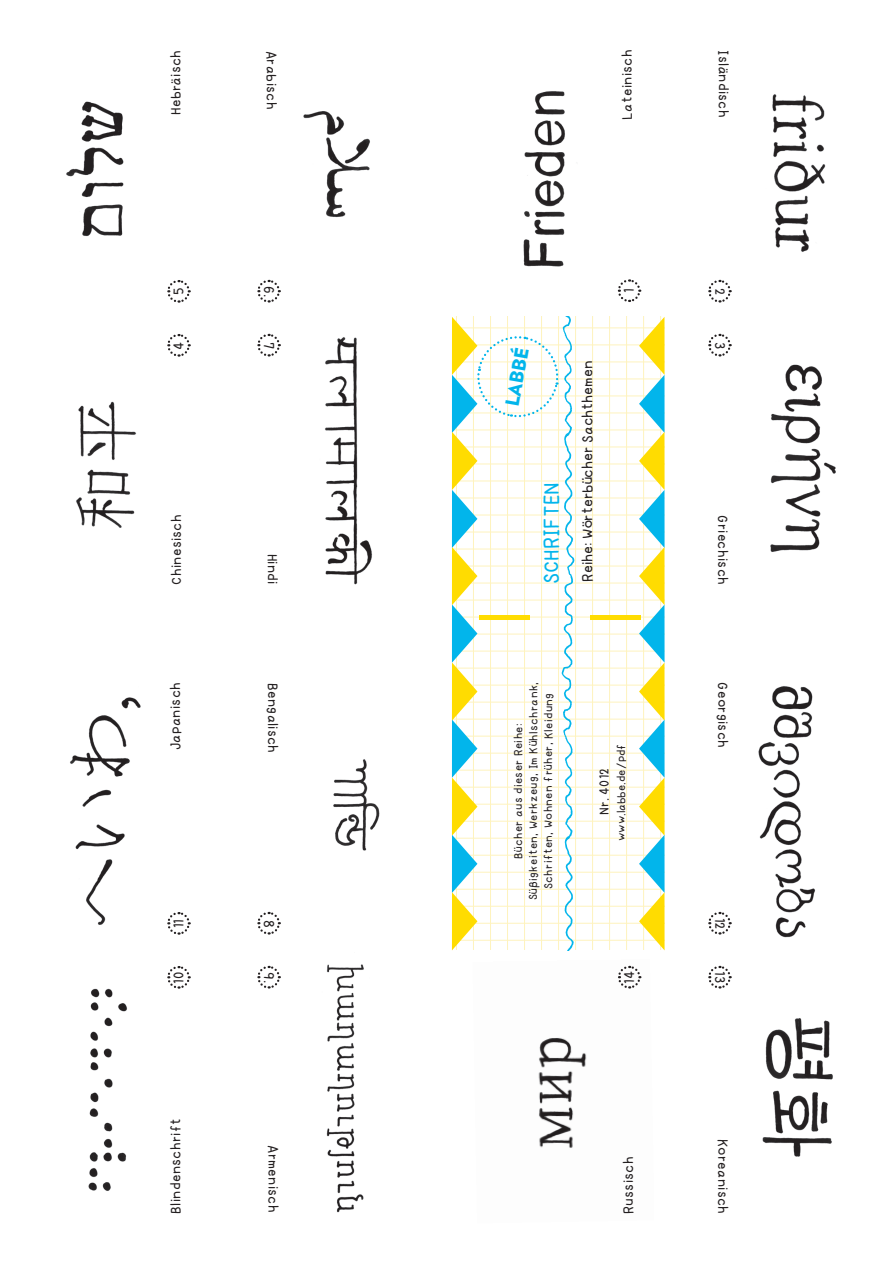
<style>
.page{position:relative;width:893px;height:1263px;background:#fff}
.page>*{position:absolute;margin:0;border:0;box-sizing:border-box;transform-origin:0 0}
.t1{font:700 19.5px "Ronya";color:#02b5eb}
.t2{font:900 18.6px "Verlag";color:#02b5eb}
.t3{font:700 13.5px "Ronya";color:#231f20}
.t4{font:700 12.75px "Ronya";letter-spacing:.025em;color:#231f20}
.t5{font:700 12px "Ronya";letter-spacing:.02em;color:#231f20}
.t6{font:700 10.5px/15px "Ronya";letter-spacing:.035em;color:#231f20;text-align:center}
.t7{font:700 10.5px "Ronya";letter-spacing:-.005em;color:#231f20}
</style>
<div class="page">
<hr style="left:456px;top:316px;width:1px;height:634px;background:#fef3be">
<hr style="left:473px;top:316px;width:1px;height:634px;background:#fef3be">
<hr style="left:490px;top:316px;width:1px;height:634px;background:#fef3be">
<hr style="left:507px;top:316px;width:1px;height:634px;background:#fef3be">
<hr style="left:524px;top:316px;width:1px;height:634px;background:#fef3be">
<hr style="left:541px;top:316px;width:1px;height:634px;background:#fef3be">
<hr style="left:558px;top:316px;width:1px;height:634px;background:#fef3be">
<hr style="left:575px;top:316px;width:1px;height:634px;background:#fef3be">
<hr style="left:592px;top:316px;width:1px;height:634px;background:#fef3be">
<hr style="left:609px;top:316px;width:1px;height:634px;background:#fef3be">
<hr style="left:626px;top:316px;width:1px;height:634px;background:#fef3be">
<hr style="left:643px;top:316px;width:1px;height:634px;background:#fef3be">
<hr style="left:660px;top:316px;width:1px;height:634px;background:#fef3be">
<hr style="left:452px;top:327px;width:213px;height:1px;background:#fef3be">
<hr style="left:452px;top:344px;width:213px;height:1px;background:#fef3be">
<hr style="left:452px;top:362px;width:213px;height:1px;background:#fef3be">
<hr style="left:452px;top:379px;width:213px;height:1px;background:#fef3be">
<hr style="left:452px;top:396px;width:213px;height:1px;background:#fef3be">
<hr style="left:452px;top:413px;width:213px;height:1px;background:#fef3be">
<hr style="left:452px;top:430px;width:213px;height:1px;background:#fef3be">
<hr style="left:452px;top:447px;width:213px;height:1px;background:#fef3be">
<hr style="left:452px;top:464px;width:213px;height:1px;background:#fef3be">
<hr style="left:452px;top:481px;width:213px;height:1px;background:#fef3be">
<hr style="left:452px;top:498px;width:213px;height:1px;background:#fef3be">
<hr style="left:452px;top:515px;width:213px;height:1px;background:#fef3be">
<hr style="left:452px;top:532px;width:213px;height:1px;background:#fef3be">
<hr style="left:452px;top:549px;width:213px;height:1px;background:#fef3be">
<hr style="left:452px;top:566px;width:213px;height:1px;background:#fef3be">
<hr style="left:452px;top:583px;width:213px;height:1px;background:#fef3be">
<hr style="left:452px;top:600px;width:213px;height:1px;background:#fef3be">
<hr style="left:452px;top:617px;width:213px;height:1px;background:#fef3be">
<hr style="left:452px;top:634px;width:213px;height:1px;background:#fef3be">
<hr style="left:452px;top:651px;width:213px;height:1px;background:#fef3be">
<hr style="left:452px;top:668px;width:213px;height:1px;background:#fef3be">
<hr style="left:452px;top:685px;width:213px;height:1px;background:#fef3be">
<hr style="left:452px;top:702px;width:213px;height:1px;background:#fef3be">
<hr style="left:452px;top:719px;width:213px;height:1px;background:#fef3be">
<hr style="left:452px;top:736px;width:213px;height:1px;background:#fef3be">
<hr style="left:452px;top:753px;width:213px;height:1px;background:#fef3be">
<hr style="left:452px;top:770px;width:213px;height:1px;background:#fef3be">
<hr style="left:452px;top:787px;width:213px;height:1px;background:#fef3be">
<hr style="left:452px;top:804px;width:213px;height:1px;background:#fef3be">
<hr style="left:452px;top:821px;width:213px;height:1px;background:#fef3be">
<hr style="left:452px;top:838px;width:213px;height:1px;background:#fef3be">
<hr style="left:452px;top:855px;width:213px;height:1px;background:#fef3be">
<hr style="left:452px;top:872px;width:213px;height:1px;background:#fef3be">
<hr style="left:452px;top:889px;width:213px;height:1px;background:#fef3be">
<hr style="left:452px;top:906px;width:213px;height:1px;background:#fef3be">
<hr style="left:452px;top:923px;width:213px;height:1px;background:#fef3be">
<hr style="left:452px;top:940px;width:213px;height:1px;background:#fef3be">
<hr style="left:590px;top:615px;width:50px;height:4px;background:#ffdc01">
<img style="left:559px;top:317px;width:19px;height:633px">
<svg style="left:452px;top:317px;width:107px;height:633px"></svg>
<svg style="left:639px;top:317px;width:26px;height:633px"></svg>
<img style="left:772px;top:94px;width:54px;height:158px">
<img style="left:770px;top:364px;width:66px;height:188px">
<img style="left:76px;top:401px;width:61px;height:127px">
<img style="left:66px;top:101px;width:58px;height:136px">
<img style="left:303px;top:111px;width:67px;height:107px">
<img style="left:325px;top:337px;width:47px;height:248px">
<img style="left:333px;top:759px;width:47px;height:92px">
<img style="left:326px;top:964px;width:38px;height:249px">
<img style="left:88px;top:988px;width:39px;height:203px">
<img style="left:70px;top:697px;width:71px;height:228px">
<img style="left:758px;top:686px;width:57px;height:252px">
<img style="left:762px;top:1018px;width:71px;height:139px">
<img style="left:538px;top:1038px;width:49px;height:110px">
<img style="left:523px;top:91px;width:42px;height:176px">
<svg style="left:617px;top:279px;width:25px;height:23px"></svg>
<svg style="left:167px;top:280px;width:24px;height:23px"></svg>
<svg style="left:167px;top:334px;width:24px;height:23px"></svg>
<svg style="left:167px;top:966px;width:24px;height:23px"></svg>
<svg style="left:167px;top:912px;width:24px;height:23px"></svg>
<svg style="left:257px;top:279px;width:24px;height:24px"></svg>
<svg style="left:257px;top:333px;width:24px;height:24px"></svg>
<svg style="left:257px;top:965px;width:24px;height:24px"></svg>
<svg style="left:257px;top:911px;width:24px;height:24px"></svg>
<svg style="left:618px;top:965px;width:24px;height:24px"></svg>
<svg style="left:708px;top:279px;width:24px;height:24px"></svg>
<svg style="left:708px;top:333px;width:24px;height:24px"></svg>
<svg style="left:708px;top:965px;width:24px;height:24px"></svg>
<svg style="left:708px;top:911px;width:24px;height:24px"></svg>
<p class="t4" style="left:168px;top:115px;width:66px;rotate:-90deg">Hebräisch</p>
<p class="t4" style="left:280px;top:51px;width:60px;rotate:90deg">Arabisch</p>
<p class="t4" style="left:619px;top:120px;width:71px;rotate:-90deg">Lateinisch</p>
<p class="t4" style="left:732px;top:50px;width:69px;rotate:90deg">Isländisch</p>
<p class="t4" style="left:277px;top:286px;width:13px;rotate:90deg">6.</p>
<p class="t4" style="left:170px;top:295px;width:9px;rotate:-90deg">5</p>
<p class="t4" style="left:621px;top:293px;width:6px;rotate:-90deg">1</p>
<p class="t4" style="left:170px;top:350px;width:10px;rotate:-90deg">4</p>
<p class="t4" style="left:168px;top:585px;width:72px;rotate:-90deg">Chinesisch</p>
<p class="t4" style="left:167px;top:750px;width:69px;rotate:-90deg">Japanisch</p>
<p class="t4" style="left:170px;top:928px;width:11px;rotate:-90deg">11</p>
<p class="t4" style="left:170px;top:984px;width:14px;rotate:-90deg">10</p>
<p class="t4" style="left:168px;top:1214px;width:97px;rotate:-90deg">Blindenschrift</p>
<p class="t4" style="left:277px;top:342px;width:9px;rotate:90deg">7</p>
<p class="t4" style="left:281px;top:553px;width:33px;rotate:90deg">Hindi</p>
<p class="t4" style="left:281px;top:683px;width:72px;rotate:90deg">Bengalisch</p>
<p class="t4" style="left:277px;top:919px;width:9px;rotate:90deg">8</p>
<p class="t4" style="left:277px;top:972px;width:12px;rotate:90deg">9.</p>
<p class="t4" style="left:281px;top:1145px;width:69px;rotate:90deg">Armenisch</p>
<h2 class="t2" style="left:497px;top:404px;width:61px;rotate:-80deg">LABBÉ</h2>
<h1 class="t1" style="left:539px;top:584px;width:104px;rotate:-90deg">SCHRIFTEN</h1>
<p class="t3" style="left:579px;top:582px;width:223px;rotate:-90deg">Reihe: Wörterbücher Sachthemen</p>
<p class="t6" style="left:511px;top:900px;width:220px;rotate:-90deg">Bücher aus dieser Reihe:<br>Süßigkeiten, Werkzeug, Im Kühlschrank,<br>Schriften, Wohnen früher, Kleidung</p>
<p class="t7" style="left:614px;top:841px;width:99px;rotate:-90deg">www.labbe.de/pdf</p>
<p class="t5" style="left:596px;top:815px;width:49px;rotate:-90deg">Nr. 4012</p>
<p class="t4" style="left:621px;top:984px;width:15px;rotate:-90deg">14</p>
<p class="t4" style="left:620px;top:1214px;width:59px;rotate:-90deg">Russisch</p>
<p class="t4" style="left:728px;top:288px;width:9px;rotate:90deg">2</p>
<p class="t4" style="left:728px;top:342px;width:9px;rotate:90deg">3</p>
<p class="t4" style="left:731px;top:515px;width:71px;rotate:90deg">Griechisch</p>
<p class="t4" style="left:731px;top:682px;width:67px;rotate:90deg">Georgisch</p>
<p class="t4" style="left:728px;top:917px;width:13px;rotate:90deg">12</p>
<p class="t4" style="left:728px;top:971px;width:13px;rotate:90deg">13</p>
<p class="t4" style="left:731px;top:1138px;width:77px;rotate:90deg">Koreanisch</p>
</div>
